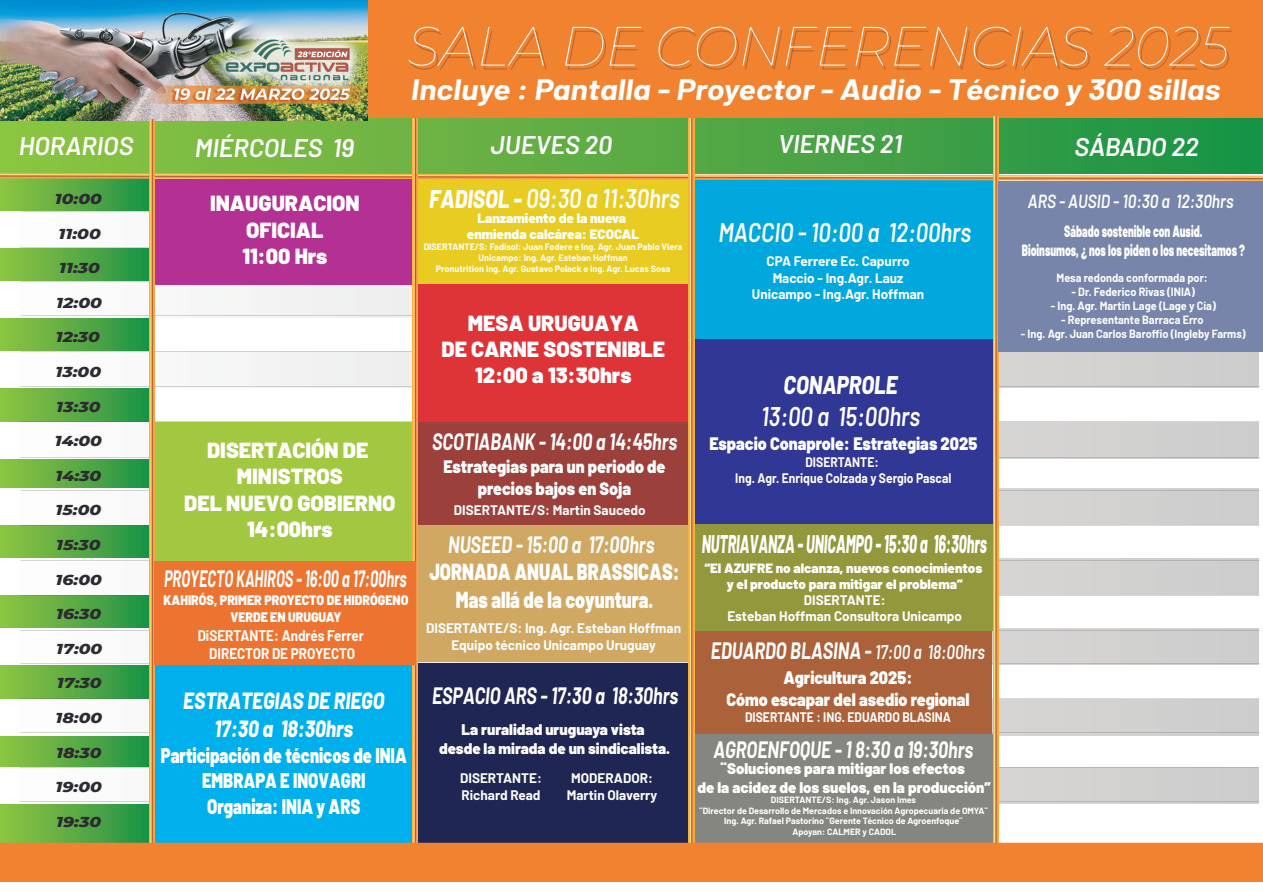
<style>
.page{position:relative;width:1263px;height:893px;background:#fff}
.page>*{position:absolute;margin:0;border:0;box-sizing:border-box;transform-origin:0 0}
.t1{font:italic 700 28.95px "Barlow";color:#fff;scale:1.13 1}
.t2{font:italic 600 27px "Barlow";color:#fff;scale:.83 1}
.t3{font:italic 600 25.5px "Barlow";color:#fff}
.t4{font:italic 800 25.5px "Barlow";color:#fff;scale:.56 1}
.t5{font:italic 800 25.5px "Barlow";color:#fff;scale:.83 1}
.t6{font:italic 800 23.4px/28px "Barlow";color:#fff;text-align:center;scale:.83 1}
.t7{font:italic 700 23.1px "Barlow";color:#fff;scale:.78 1}
.t8{font:900 23.1px/27.8px "Barlow";color:#fff;text-align:center;scale:.78 1}
.t9{font:italic 700 23.1px "Barlow";color:#fff;scale:.64 1}
.t10{font:900 21.9px/26.2px "Barlow";color:#fff;text-align:center}
.t11{font:900 21.3px/25.5px "Barlow";color:#fff;text-align:center;scale:.78 1}
.t12{font:italic 600 18.9px "Barlow";color:#fff;scale:.83 1}
.t13{font:900 18px/21.6px "Barlow";color:#fff;text-align:center;scale:.9 1}
.t14{font:900 16.35px/19.5px "Barlow";color:#fff;text-align:center;scale:.64 1}
.t15{font:900 15.3px/18.5px "Barlow";color:#fff;text-align:center}
.t16{font:700 15px/18px "Barlow";color:#fff;text-align:center;scale:.9 1}
.t17{font:italic 800 14.4px "Montserrat";color:#2d2b31;scale:1.19 1}
.t18{font:italic 800 14.4px "Montserrat";color:#2d2b31;scale:1.2 1}
.t19{font:900 13.8px/16.5px "Barlow";color:#fff;text-align:center;scale:.9 1}
.t20{font:700 13.5px/16.2px "Barlow";color:#fff;text-align:center}
.t21{font:900 13.5px/16.2px "Barlow";color:#fff;text-align:center}
.t22{font:700 13.5px/16.2px "Barlow";color:#fff;text-align:center;scale:.9 1}
.t23{font:700 11.7px "Barlow";color:#fff;scale:.94 1}
.t24{font:700 9px/10.8px "Barlow";color:#fff;text-align:center}
.t25{font:700 8.85px/10.6px "Barlow";color:#fff;text-align:center}
.s1{font-weight:800;font-size:25.5px}
.s2{font-weight:600;font-size:19.8px}
</style>
<div class="page">
<svg style="left:0;top:181px;width:149px;height:662px;background:#5bac49"></svg>
<div style="left:0;top:0;width:1263px;height:119px;background:#f08230"></div>
<div style="left:0;top:211px;width:1259px;height:36px;background:#fbfbfc"></div>
<div style="left:0;top:282px;width:1259px;height:36px;background:#f5f6f6"></div>
<svg style="left:0;top:352px;width:1259px;height:36px"></svg>
<svg style="left:0;top:422px;width:1259px;height:36px"></svg>
<svg style="left:0;top:489px;width:1259px;height:36px"></svg>
<svg style="left:0;top:559px;width:1259px;height:36px"></svg>
<svg style="left:0;top:629px;width:1259px;height:36px"></svg>
<svg style="left:0;top:699px;width:1259px;height:36px"></svg>
<svg style="left:0;top:767px;width:1259px;height:36px"></svg>
<div style="left:0;top:119px;width:1263px;height:54px;background:linear-gradient(to right,#92c442,#1e9247)"></div>
<img style="left:0;top:0;width:368px;height:120px">
<svg style="left:408px;top:27px;width:138px;height:43px"></svg>
<svg style="left:565px;top:27px;width:79px;height:42px"></svg>
<svg style="left:658px;top:27px;width:435px;height:43px"></svg>
<svg style="left:1104px;top:27px;width:128px;height:43px"></svg>
<div style="left:418px;top:525px;width:272px;height:137px;background:#d0a862"></div>
<div style="left:694px;top:179px;width:299px;height:160px;background:#00a8dd"></div>
<div style="left:417px;top:180px;width:276px;height:141px;background:#e9cc21"></div>
<svg style="left:0;top:173px;width:1263px;height:8px;background:#ceab5d"></svg>
<div style="left:691px;top:339px;width:302px;height:186px;background:#303795"></div>
<div style="left:694px;top:525px;width:299px;height:106px;background:#93983c"></div>
<div style="left:693px;top:631px;width:299px;height:106px;background:#ab6139"></div>
<div style="left:418px;top:663px;width:271px;height:180px;background:#202654"></div>
<div style="left:155px;top:179px;width:259px;height:105px;background:#b43093"></div>
<div style="left:416px;top:284px;width:273px;height:171px;background:#de3337"></div>
<div style="left:154px;top:665px;width:260px;height:179px;background:#00b0ed"></div>
<div style="left:694px;top:734px;width:299px;height:109px;background:#868680"></div>
<svg style="left:993px;top:117px;width:5px;height:726px;background:#eaa04d"></svg>
<div style="left:418px;top:422px;width:271px;height:103px;background:#9c403b"></div>
<div style="left:152px;top:422px;width:261px;height:139px;background:#a2c740"></div>
<svg style="left:149px;top:120px;width:6px;height:723px;background:#eca14b"></svg>
<svg style="left:689px;top:118px;width:5px;height:725px;background:#e9a250"></svg>
<svg style="left:412px;top:119px;width:6px;height:724px;background:#eca14b"></svg>
<div style="left:0;top:843px;width:1263px;height:38px;background:#f08230"></div>
<div style="left:154px;top:561px;width:262px;height:103px;background:#ed7430"></div>
<div style="left:998px;top:181px;width:265px;height:171px;background:#7785ab"></div>
<h1 class="t1" style="left:411px;top:68px;width:718px">Incluye : Pantalla - Proyector - Audio - Técnico y 300 sillas</h1>
<h3 class="t3" style="left:19px;top:127px;width:116px">HORARIOS</h3>
<h3 class="t3" style="left:195px;top:129px;width:161px">MIÉRCOLES 19</h3>
<h3 class="t3" style="left:491px;top:126px;width:123px">JUEVES 20</h3>
<h3 class="t3" style="left:778px;top:125px;width:126px">VIERNES 21</h3>
<h3 class="t3" style="left:1074px;top:128px;width:126px">SÁBADO 22</h3>
<p class="t17" style="left:55px;top:188px;width:41px">10:00</p>
<p class="t17" style="left:59px;top:223px;width:37px">11:00</p>
<p class="t17" style="left:59px;top:258px;width:36px">11:30</p>
<p class="t18" style="left:56px;top:292px;width:40px">12:00</p>
<p class="t17" style="left:56px;top:327px;width:39px">12:30</p>
<p class="t17" style="left:56px;top:361px;width:40px">13:00</p>
<p class="t17" style="left:56px;top:396px;width:39px">13:30</p>
<p class="t17" style="left:55px;top:431px;width:41px">14:00</p>
<p class="t17" style="left:55px;top:465px;width:40px">14:30</p>
<p class="t17" style="left:56px;top:500px;width:40px">15:00</p>
<p class="t17" style="left:56px;top:534px;width:39px">15:30</p>
<p class="t17" style="left:56px;top:569px;width:41px">16:00</p>
<p class="t17" style="left:56px;top:604px;width:39px">16:30</p>
<p class="t17" style="left:56px;top:638px;width:40px">17:00</p>
<p class="t17" style="left:57px;top:673px;width:39px">17:30</p>
<p class="t17" style="left:55px;top:707px;width:41px">18:00</p>
<p class="t17" style="left:56px;top:742px;width:40px">18:30</p>
<p class="t17" style="left:56px;top:777px;width:41px">19:00</p>
<p class="t17" style="left:56px;top:811px;width:39px">19:30</p>
<h2 class="t2" style="left:429px;top:179px;width:304px"><span class="s1">FADISOL -</span> 09:30 a 11:30hrs</h2>
<h3 class="t12" style="left:1028px;top:187px;width:249px">ARS - AUSID - 10:30 a 12:30hrs</h3>
<p class="t14" style="left:1022px;top:220px;width:350px">Sábado sostenible con Ausid.<br>Bioinsumos, ¿ nos los piden o los necesitamos ?</p>
<p class="t23" style="left:1056px;top:269px;width:162px">Mesa redonda conformada por:</p>
<p class="t23" style="left:1071px;top:283px;width:133px">- Dr. Federico Rivas (INIA)</p>
<p class="t23" style="left:1051px;top:297px;width:177px">- Ing. Agr. Martin Lage (Lage y Cia)</p>
<p class="t23" style="left:1061px;top:311px;width:153px">- Representante Barraca Erro</p>
<p class="t23" style="left:1021px;top:325px;width:241px">- Ing. Agr. Juan Carlos Baroffio (Ingleby Farms)</p>
<h3 class="t10" style="left:210px;top:189px;width:151px">INAUGURACION<br>OFICIAL<br>11:00 Hrs</h3>
<p class="t21" style="left:467px;top:209px;width:174px">Lanzamiento de la nueva enmienda calcárea: ECOCAL</p>
<p class="t24" style="left:424px;top:241px;width:260px">DISERTANTE/S: Fadisol: Juan Fodere e Ing. Agr. Juan Pablo Viera<br>Unicampo: Ing. Agr. Esteban Hoffman<br>Pronutrition Ing. Agr. Gustavo Polack e Ing. Agr. Lucas Sosa</p>
<h2 class="t2" style="left:718px;top:213px;width:306px">MACCIO - 10:00 a 12:00hrs</h2>
<p class="t20" style="left:752px;top:252px;width:174px">CPA Ferrere Ec. Capurro<br>Maccio - Ing.Agr. Lauz<br>Unicampo - Ing.Agr. Hoffman</p>
<h3 class="t10" style="left:441px;top:308px;width:225px">MESA URUGUAYA<br>DE CARNE SOSTENIBLE<br>12:00 a 13:30hrs</h3>
<h3 class="t5" style="left:784px;top:366px;width:139px">CONAPROLE</h3>
<h2 class="t2" style="left:761px;top:397px;width:193px">13:00 a 15:00hrs</h2>
<h3 class="t7" style="left:432px;top:425px;width:316px">SCOTIABANK - 14:00 a 14:45hrs</h3>
<h3 class="t10" style="left:184px;top:435px;width:213px">DISERTACIÓN DE<br>MINISTROS<br>DEL NUEVO GOBIERNO<br>14:00hrs</h3>
<h3 class="t13" style="left:709px;top:432px;width:299px">Espacio Conaprole: Estrategias 2025</h3>
<p class="t22" style="left:735px;top:452px;width:242px">DISERTANTE:<br>Ing. Agr. Enrique Colzada y Sergio Pascal</p>
<h3 class="t13" style="left:443px;top:455px;width:248px">Estrategias para un periodo de precios bajos en Soja</h3>
<p class="t20" style="left:454px;top:501px;width:193px">DISERTANTE/S: Martin Saucedo</p>
<h3 class="t4" style="left:702px;top:525px;width:511px">NUTRIAVANZA - UNICAMPO - 15:30 a 16:30hrs</h3>
<h3 class="t7" style="left:448px;top:528px;width:266px">NUSEED - 15:00 a 17:00hrs</h3>
<p class="t21" style="left:704px;top:559px;width:279px">“El AZUFRE no alcanza, nuevos conocimientos y el producto para mitigar el problema”</p>
<p class="t20" style="left:727px;top:591px;width:236px">DISERTANTE:<br>Esteban Hoffman Consultora Unicampo</p>
<h3 class="t8" style="left:429px;top:556px;width:322px">JORNADA ANUAL BRASSICAS:<br>Mas allá de la coyuntura.</h3>
<p class="t20" style="left:426px;top:619px;width:256px">DISERTANTE/S: Ing. Agr. Esteban Hoffman<br>Equipo técnico Unicampo Uruguay</p>
<h3 class="t9" style="left:164px;top:562px;width:381px">PROYECTO KAHIROS - 16:00 a 17:00hrs</h3>
<p class="t19" style="left:164px;top:591px;width:273px">KAHIRÓS, PRIMER PROYECTO DE HIDRÓGENO<br>VERDE EN URUGUAY</p>
<p class="t16" style="left:198px;top:625px;width:186px">DiSERTANTE: Andrés Ferrer<br>DIRECTOR DE PROYECTO</p>
<h3 class="t7" style="left:711px;top:633px;width:353px">EDUARDO BLASINA - <span class="s2">17:00 a 18:00hrs</span></h3>
<h3 class="t13" style="left:726px;top:666px;width:272px">Agricultura 2025:<br>Cómo escapar del asedio regional</h3>
<p class="t22" style="left:745px;top:708px;width:230px">DISERTANTE : ING. EDUARDO BLASINA</p>
<h3 class="t7" style="left:432px;top:678px;width:317px">ESPACIO ARS - 17:30 a 18:30hrs</h3>
<h3 class="t6" style="left:183px;top:685px;width:244px">ESTRATEGIAS DE RIEGO<br>17:30 a 18:30hrs</h3>
<h3 class="t11" style="left:161px;top:741px;width:317px">Participación de técnicos de INIA<br>EMBRAPA E INOVAGRI<br>Organiza: INIA y ARS</h3>
<h3 class="t7" style="left:713px;top:732px;width:334px">AGROENFOQUE - 1 8:30 a 19:30hrs</h3>
<p class="t15" style="left:439px;top:719px;width:233px">La ruralidad uruguaya vista<br>desde la mirada de un sindicalista.</p>
<p class="t20" style="left:460px;top:769px;width:83px;text-align:left">DISERTANTE:<br>Richard Read</p>
<p class="t20" style="left:567px;top:769px;width:92px">MODERADOR:<br>Martin Olaverry</p>
<p class="t15" style="left:697px;top:759px;width:295px">¨Soluciones para mitigar los efectos<br>de la acidez de los suelos, en la producción”</p>
<p class="t25" style="left:699px;top:794px;width:290px">DISERTANTE/S: Ing. Agr. Jason Imes<br>¨Director de Desarrollo de Mercados e Innovación Agropecuaria de OMYA¨ Ing. Agr. Rafael Pastorino ¨Gerente Técnico de Agroenfoque¨<br>Apoyan: CALMER y CADOL</p>
</div>
